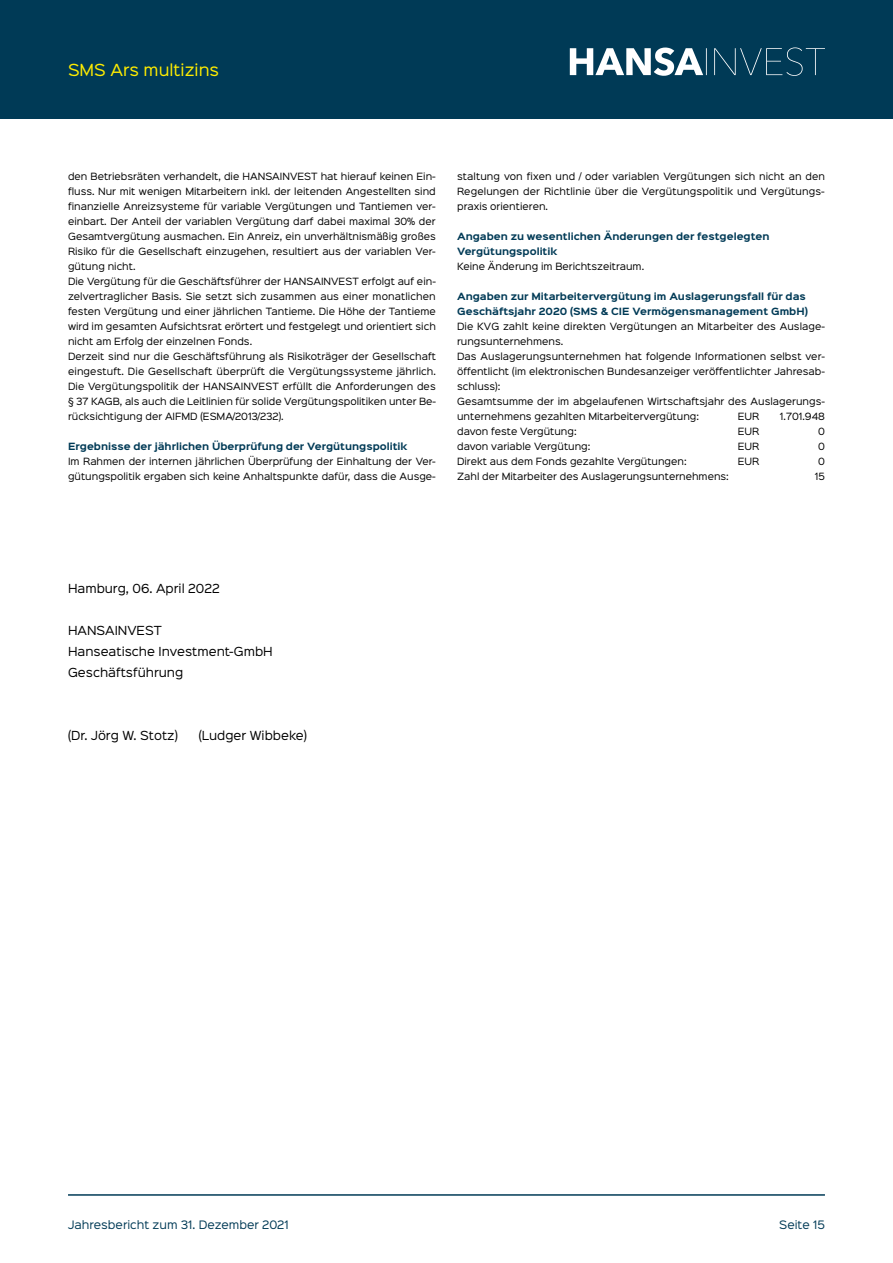
<style>
.page{position:relative;width:893px;height:1263px;background:#fff}
.page>*{position:absolute;margin:0;border:0;box-sizing:border-box;transform-origin:0 0}
.t1{font:15px "Sinkin Sans 400";color:#ffed00}
.t2{font:11.25px/21px "Sinkin Sans 400";color:#000}
.t3{font:10.5px "Sinkin Sans 400";color:#003a56}
.t4{font:9px/15px "Sinkin Sans 400";color:#000}
.t5{font:700 9px/15px "Sinkin Sans 700";color:#003a56}
</style>
<div class="page">
<div style="left:0;top:0;width:893px;height:119px;background:#003a56"></div>
<svg style="left:570px;top:47px;width:255px;height:29px"></svg>
<hr style="left:68px;top:1194px;width:757px;height:2px;background:#003a56">
<h1 class="t1" style="left:68px;top:57px;width:153px">SMS Ars multizins</h1>
<p class="t4" style="left:68px;top:168px;width:369px">den Betriebsräten verhandelt, die HANSAINVEST hat hierauf keinen Ein&shy;fluss. Nur mit wenigen Mitarbeitern inkl. der leitenden Angestellten sind finanzielle Anreizsysteme für variable Vergütungen und Tantiemen ver&shy;einbart. Der Anteil der variablen Vergütung darf dabei maximal 30% der Gesamtvergütung ausmachen. Ein Anreiz, ein unverhältnismäßig großes Risiko für die Gesellschaft einzugehen, resultiert aus der variablen Ver&shy;gütung nicht.<br>Die Vergütung für die Geschäftsführer der HANSAINVEST erfolgt auf ein&shy;zelvertraglicher Basis. Sie setzt sich zusammen aus einer monatlichen festen Vergütung und einer jährlichen Tantieme. Die Höhe der Tantieme wird im gesamten Aufsichtsrat erörtert und festgelegt und orientiert sich nicht am Erfolg der einzelnen Fonds.<br>Derzeit sind nur die Geschäftsführung als Risikoträger der Gesellschaft eingestuft. Die Gesellschaft überprüft die Vergütungssysteme jährlich.<br>Die Vergütungspolitik der HANSAINVEST erfüllt die Anforderungen des § 37 KAGB, als auch die Leitlinien für solide Vergütungspolitiken unter Be&shy;rücksichtigung der AIFMD (ESMA/2013/232).</p>
<p class="t5" style="left:68px;top:439px;width:341px">Ergebnisse der jährlichen Überprüfung der Vergütungspolitik</p>
<p class="t4" style="left:68px;top:453px;width:369px">Im Rahmen der internen jährlichen Überprüfung der Einhaltung der Ver&shy;gütungspolitik ergaben sich keine Anhaltspunkte dafür, dass die Ausge-</p>
<p class="t4" style="left:457px;top:168px;width:369px;text-align:justify">staltung von fixen und / oder variablen Vergütungen sich nicht an den Regelungen der Richtlinie über die Vergütungspolitik und Vergütungs&shy;praxis orientieren.</p>
<p class="t5" style="left:457px;top:229px;width:314px">Angaben zu wesentlichen Änderungen der festgelegten<br>Vergütungspolitik</p>
<p class="t4" style="left:457px;top:258px;width:189px">Keine Änderung im Berichtszeitraum.</p>
<p class="t5" style="left:457px;top:289px;width:352px">Angaben zur Mitarbeitervergütung im Auslagerungsfall für das<br>Geschäftsjahr 2020 (SMS &amp; CIE Vermögensmanagement GmbH)</p>
<p class="t4" style="left:457px;top:318px;width:369px">Die KVG zahlt keine direkten Vergütungen an Mitarbeiter des Auslage&shy;rungsunternehmens.<br>Das Auslagerungsunternehmen hat folgende Informationen selbst ver&shy;öffentlicht (im elektronischen Bundesanzeiger veröffentlichter Jahresab&shy;schluss):<br>Gesamtsumme der im abgelaufenen Wirtschaftsjahr des Auslagerungs&shy;unternehmens gezahlten Mitarbeitervergütung:</p>
<p class="t4" style="left:738px;top:408px;width:23px">EUR</p>
<p class="t4" style="left:780px;top:408px;width:46px">1.701.948</p>
<p class="t4" style="left:457px;top:423px;width:121px">davon feste Vergütung:</p>
<p class="t4" style="left:738px;top:423px;width:23px">EUR</p>
<p class="t4" style="left:818px;top:423px;width:8px">0</p>
<p class="t4" style="left:457px;top:438px;width:135px">davon variable Vergütung:</p>
<p class="t4" style="left:738px;top:438px;width:23px">EUR</p>
<p class="t4" style="left:818px;top:438px;width:8px">0</p>
<p class="t4" style="left:457px;top:453px;width:231px">Direkt aus dem Fonds gezahlte Vergütungen:</p>
<p class="t4" style="left:738px;top:453px;width:23px">EUR</p>
<p class="t4" style="left:818px;top:453px;width:8px">0</p>
<p class="t4" style="left:457px;top:468px;width:273px">Zahl der Mitarbeiter des Auslagerungsunternehmens:</p>
<p class="t4" style="left:815px;top:468px;width:12px">15</p>
<p class="t2" style="left:68px;top:577px;width:153px">Hamburg, 06. April 2022</p>
<p class="t2" style="left:68px;top:619px;width:206px">HANSAINVEST<br>Hanseatische Investment-GmbH<br>Geschäftsführung</p>
<p class="t2" style="left:68px;top:724px;width:111px">(Dr. Jörg W. Stotz)</p>
<p class="t2" style="left:199px;top:724px;width:110px">(Ludger Wibbeke)</p>
<p class="t3" style="left:68px;top:1216px;width:222px">Jahresbericht zum 31. Dezember 2021</p>
<p class="t3" style="left:779px;top:1216px;width:47px">Seite 15</p>
</div>
